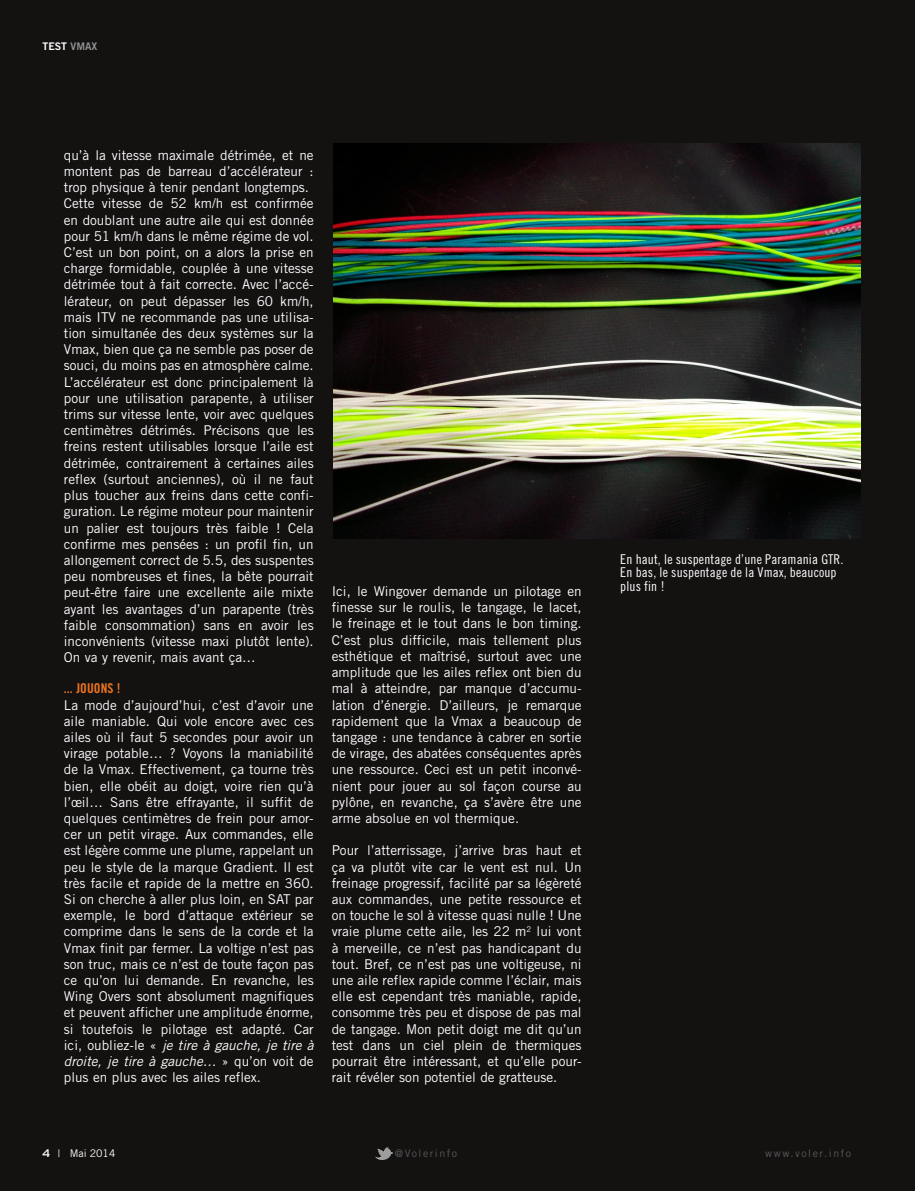
<style>
.page{position:relative;width:915px;height:1191px;background:#fff}
.page>*{position:absolute;margin:0;border:0;box-sizing:border-box;transform-origin:0 0}
.t1{font:13.5px/16.2px "Trade Gothic LT Std";color:#fff;text-align:justify}
.t2{font:13.5px/13.5px "Trade Gothic LT Std Cn 18";letter-spacing:.01em;color:#fff}
.t3{font:13.5px "Trade Gothic LT Std Bd Cn 20";letter-spacing:.005em;color:#ec7420}
.t4{font:10.5px "Trade Gothic LT Std";letter-spacing:.15em;color:#58585a}
.t5{font:10.5px "Trade Gothic LT Std";color:#fff}
.t6{font:10.5px "Trade Gothic LT Std Bd 2";color:#fff}
.s1{color:#8f9092}
.s2{font-style:italic}
.s3{font-weight:700;font-stretch:expanded}
</style>
<div class="page">
<div style="left:0;top:0;width:914px;height:1191px;background:#141111"></div>
<img style="left:375px;top:1147px;width:18px;height:13px">
<img style="left:333px;top:144px;width:527px;height:395px">
<p class="t6" style="left:43px;top:40px;width:56px">TEST <span class="s1">VMAX</span></p>
<p class="t1" style="left:64px;top:147px;width:251px;text-align:left">qu’à la vitesse maximale détrimée, et ne montent pas de barreau d’accélérateur : trop physique à tenir pendant longtemps.<br>Cette vitesse de 52 km/h est confirmée en doublant une autre aile qui est donnée pour 51 km/h dans le même régime de vol.<br>C’est un bon point, on a alors la prise en charge formidable, couplée à une vitesse détrimée tout à fait correcte. Avec l’accé&shy;lérateur, on peut dépasser les 60 km/h, mais ITV ne recommande pas une utilisa&shy;tion simultanée des deux systèmes sur la Vmax, bien que ça ne semble pas poser de souci, du moins pas en atmosphère calme.<br>L’accélérateur est donc principalement là pour une utilisation parapente, à utiliser trims sur vitesse lente, voir avec quelques centimètres détrimés. Précisons que les freins restent utilisables lorsque l’aile est détrimée, contrairement à certaines ailes reflex (surtout anciennes), où il ne faut plus toucher aux freins dans cette confi&shy;guration. Le régime moteur pour maintenir un palier est toujours très faible ! Cela confirme mes pensées : un profil fin, un allongement correct de 5.5, des suspentes peu nombreuses et fines, la bête pourrait peut-être faire une excellente aile mixte ayant les avantages d’un parapente (très faible consommation) sans en avoir les inconvénients (vitesse maxi plutôt lente).<br>On va y revenir, mais avant ça…</p>
<p class="t3" style="left:64px;top:680px;width:58px">... JOUONS !</p>
<p class="t1" style="left:64px;top:696px;width:251px">La mode d’aujourd’hui, c’est d’avoir une aile maniable. Qui vole encore avec ces ailes où il faut 5 secondes pour avoir un virage potable… ? Voyons la maniabilité de la Vmax. Effectivement, ça tourne très bien, elle obéit au doigt, voire rien qu’à l’œil… Sans être effrayante, il suffit de quelques centimètres de frein pour amor&shy;cer un petit virage. Aux commandes, elle est légère comme une plume, rappelant un peu le style de la marque Gradient. Il est très facile et rapide de la mettre en 360.<br>Si on cherche à aller plus loin, en SAT par exemple, le bord d’attaque extérieur se comprime dans le sens de la corde et la Vmax finit par fermer. La voltige n’est pas son truc, mais ce n’est de toute façon pas ce qu’on lui demande. En revanche, les Wing Overs sont absolument magnifiques et peuvent afficher une amplitude énorme, si toutefois le pilotage est adapté. Car ici, oubliez-le « <span class="s2">je tire à gauche, je tire à droite, je tire à gauche…</span> » qu’on voit de plus en plus avec les ailes reflex.</p>
<p class="t1" style="left:331px;top:583px;width:251px">Ici, le Wingover demande un pilotage en finesse sur le roulis, le tangage, le lacet, le freinage et le tout dans le bon timing.<br>C’est plus difficile, mais tellement plus esthétique et maîtrisé, surtout avec une amplitude que les ailes reflex ont bien du mal à atteindre, par manque d’accumu&shy;lation d’énergie. D’ailleurs, je remarque rapidement que la Vmax a beaucoup de tangage : une tendance à cabrer en sortie de virage, des abatées conséquentes après une ressource. Ceci est un petit inconvé&shy;nient pour jouer au sol façon course au pylône, en revanche, ça s’avère être une arme absolue en vol thermique.</p>
<p class="t1" style="left:331px;top:842px;width:251px">Pour l’atterrissage, j’arrive bras haut et ça va plutôt vite car le vent est nul. Un freinage progressif, facilité par sa légèreté aux commandes, une petite ressource et on touche le sol à vitesse quasi nulle ! Une vraie plume cette aile, les 22 m<sup>2</sup> lui vont à merveille, ce n’est pas handicapant du tout. Bref, ce n’est pas une voltigeuse, ni une aile reflex rapide comme l’éclair, mais elle est cependant très maniable, rapide, consomme très peu et dispose de pas mal de tangage. Mon petit doigt me dit qu’un test dans un ciel plein de thermiques pourrait être intéressant, et qu’elle pour&shy;rait révéler son potentiel de gratteuse.</p>
<p class="t2" style="left:620px;top:552px;width:225px">En haut, le suspentage d’une Paramania GTR.<br>En bas, le suspentage de la Vmax, beaucoup plus fin !</p>
<p class="t5" style="left:43px;top:1146px;width:74px"><span class="s3">4</span> | Mai 2014</p>
<p class="t4" style="left:765px;top:1146px;width:87px">www.voler.info</p>
<p class="t4" style="left:394px;top:1146px;width:64px">@Volerinfo</p>
</div>
